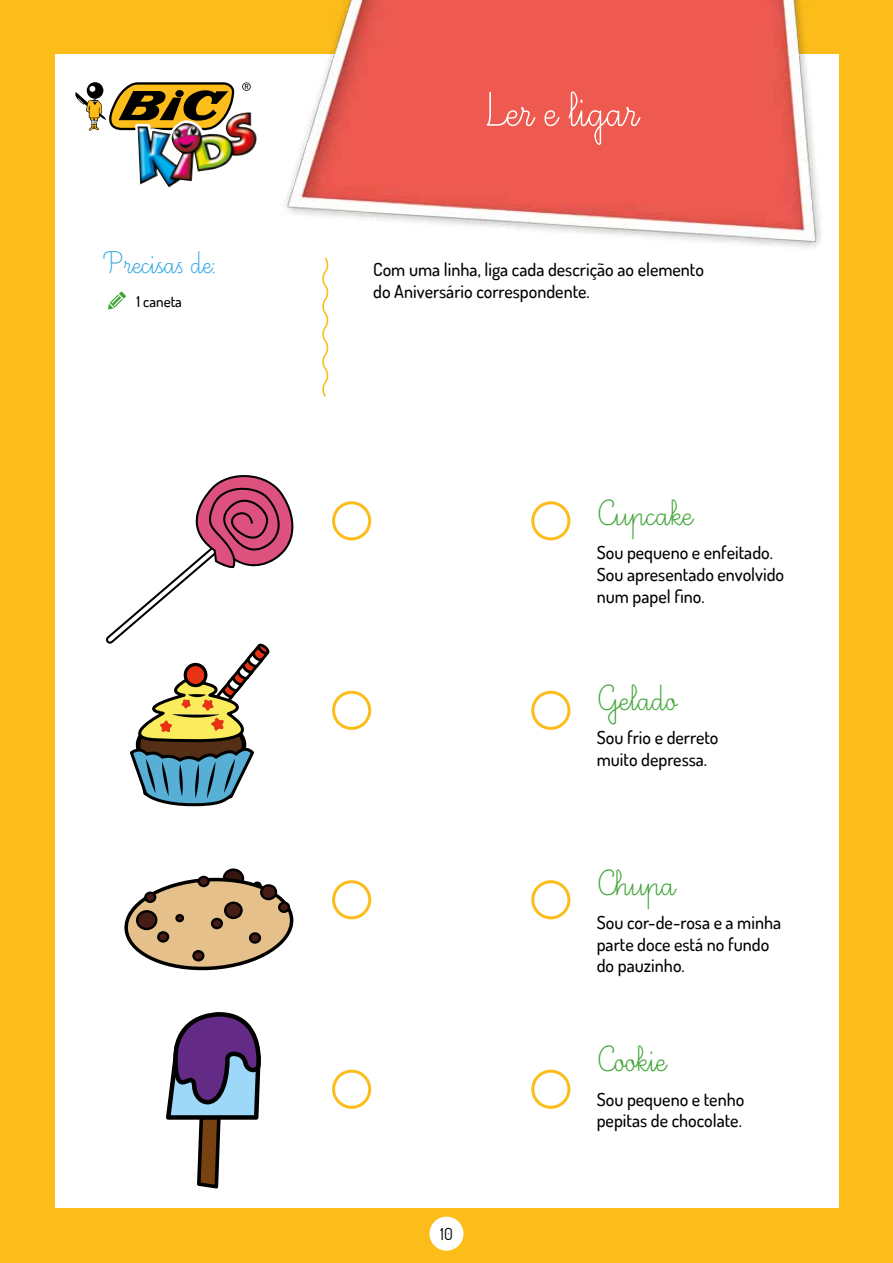
<style>
.page{position:relative;width:893px;height:1263px;background:#fcbd1b}
.page>*{position:absolute;margin:0;border:0;box-sizing:border-box;transform-origin:0 0}
.t1{font:60px "Ecriture A Romain Orne";color:#fff}
.t2{font:45px "Ecriture A Romain Orne";color:#3fa535}
.t3{font:39px "Ecriture A Romain Orne";color:#36a9e1}
.t4{font:500 18px/21.6px "Dosis";color:#000}
.t5{font:16.5px "Dosis";color:#000}
.t6{font:500 15px "Dosis";color:#000}
</style>
<div class="page">
<div style="left:55px;top:55px;width:783px;height:1153px;background:#fff"></div>
<div style="left:429px;top:1216px;width:34px;height:35px;background:#fff;border-radius:50%"></div>
<img style="left:282px;top:0;width:543px;height:247px">
<svg style="left:75px;top:82px;width:176px;height:53px"></svg>
<img style="left:138px;top:112px;width:119px;height:76px">
<svg style="left:322px;top:257px;width:7px;height:140px"></svg>
<svg style="left:108px;top:292px;width:18px;height:17px"></svg>
<div style="left:332px;top:501px;width:39px;height:39px;border:3px solid #fcbd1b;border-radius:50%"></div>
<div style="left:531px;top:501px;width:39px;height:39px;border:3px solid #fcbd1b;border-radius:50%"></div>
<div style="left:332px;top:691px;width:39px;height:39px;border:3px solid #fcbd1b;border-radius:50%"></div>
<div style="left:531px;top:691px;width:39px;height:39px;border:3px solid #fcbd1b;border-radius:50%"></div>
<div style="left:332px;top:880px;width:39px;height:39px;border:3px solid #fcbd1b;border-radius:50%"></div>
<div style="left:531px;top:880px;width:39px;height:39px;border:3px solid #fcbd1b;border-radius:50%"></div>
<div style="left:332px;top:1070px;width:39px;height:39px;border:3px solid #fcbd1b;border-radius:50%"></div>
<div style="left:531px;top:1070px;width:39px;height:39px;border:3px solid #fcbd1b;border-radius:50%"></div>
<svg style="left:124px;top:868px;width:170px;height:103px"></svg>
<svg style="left:166px;top:1012px;width:95px;height:176px"></svg>
<svg style="left:106px;top:475px;width:188px;height:332px"></svg>
<h3 class="t3" style="left:105px;top:244px;width:113px">Precisas de:</h3>
<p class="t6" style="left:136px;top:292px;width:47px">1 caneta</p>
<h1 class="t1" style="left:485px;top:81px;width:154px">Ler e ligar</h1>
<p class="t4" style="left:373px;top:259px;width:332px">Com uma linha, liga cada descrição ao elemento do Aniversário correspondente.</p>
<h2 class="t2" style="left:597px;top:491px;width:97px">Cupcake</h2>
<p class="t4" style="left:597px;top:542px;width:189px">Sou pequeno e enfeitado.<br>Sou apresentado envolvido num papel fino.</p>
<h2 class="t2" style="left:597px;top:676px;width:80px">Gelado</h2>
<p class="t4" style="left:597px;top:726px;width:123px">Sou frio e derreto muito depressa.</p>
<h2 class="t2" style="left:597px;top:861px;width:80px">Chupa</h2>
<p class="t4" style="left:597px;top:911px;width:186px">Sou cor-de-rosa e a minha parte doce está no fundo do pauzinho.</p>
<p class="t5" style="left:440px;top:1223px;width:14px">10</p>
<h2 class="t2" style="left:597px;top:1037px;width:71px">Cookie</h2>
<p class="t4" style="left:597px;top:1088px;width:149px">Sou pequeno e tenho pepitas de chocolate.</p>
</div>
